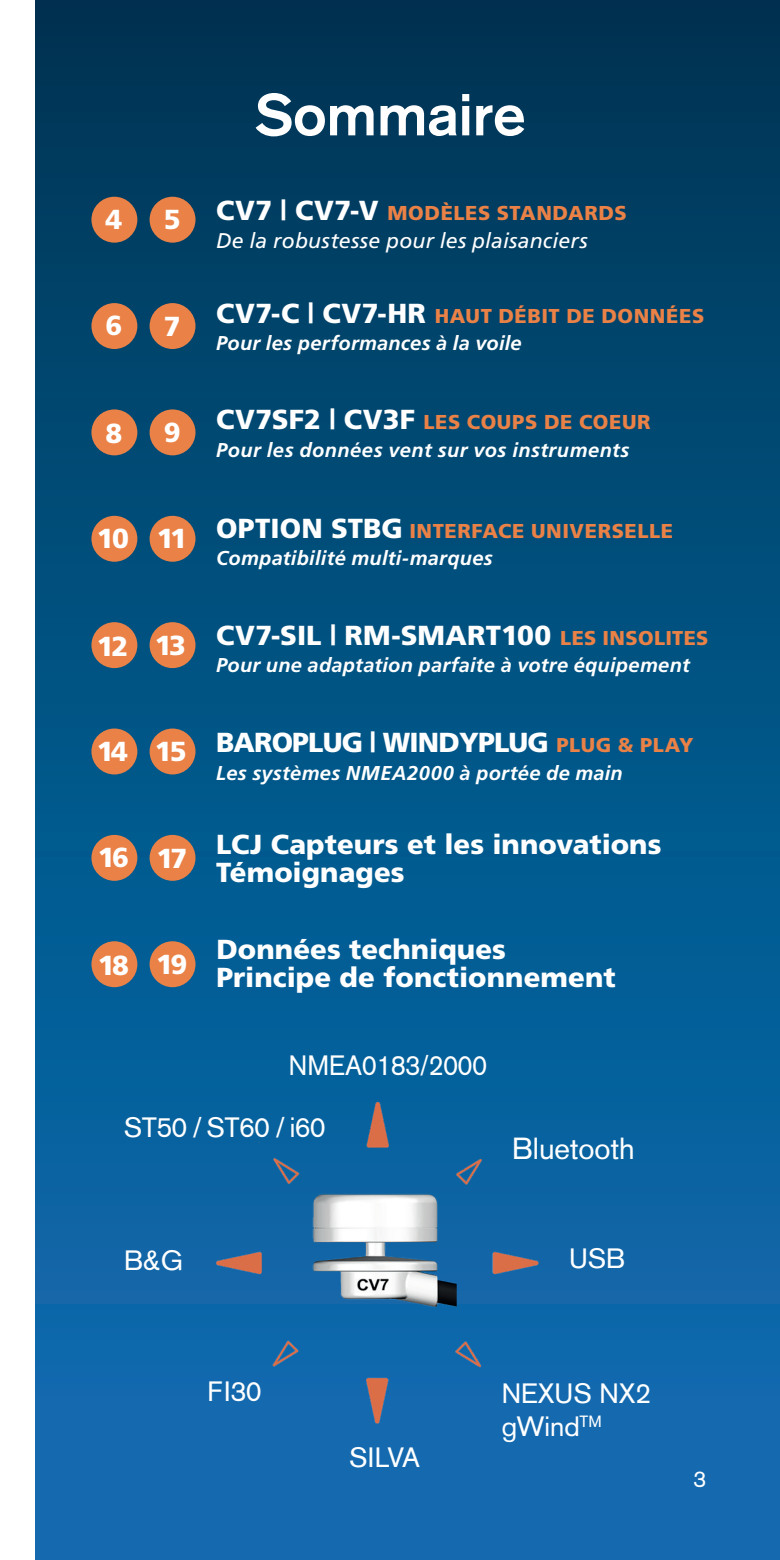
<style>
.page{position:relative;width:780px;height:1560px;background:#fff}
.page>*{position:absolute;margin:0;border:0;box-sizing:border-box;transform-origin:0 0}
.Product{font:700 58px "Akzidenz Grotesk";color:#fff}
.t1{font:30px "Akzidenz Grotesk";color:#fff}
.Product-2{font:900 27.5px "Frutiger";color:#fff}
.t2{font:27.5px/33px "Akzidenz Grotesk";color:#fff}
.Product-3{font:900 27.5px "Frutiger";letter-spacing:-.03em;color:#fff}
.t3{font:27.5px "Akzidenz Grotesk";color:#fff;scale:.95 1}
.t4{font:22.5px "Akzidenz Grotesk";color:#fff}
.Product-4{font:italic 21.25px "Frutiger";letter-spacing:.01em;color:#fff}
.Product-5{font:italic 700 20px/27.5px "Frutiger";letter-spacing:.015em;color:#fff}
.Product-6{font:900 20px "Frutiger";letter-spacing:.03em;color:#ea8146}
.s1{font-size:27.5px;color:#fff}
.s2{font-weight:900;font-style:normal;font-size:27.5px}
.s3{font-weight:900;font-style:normal;color:#ea8146}
.s4{font-size:20px;color:#ea8146}
</style>
<div class="page">
<div style="left:35px;top:0;width:745px;height:1559px;background:linear-gradient(to bottom,#003755,#1071b9)"></div>
<div style="left:150px;top:516px;width:45px;height:45px;background:#ea8146;border-radius:50%"></div>
<div style="left:150px;top:941px;width:45px;height:46px;background:#ea8146;border-radius:50%"></div>
<div style="left:150px;top:834px;width:45px;height:46px;background:#ea8146;border-radius:50%"></div>
<div style="left:91px;top:834px;width:46px;height:46px;background:#ea8146;border-radius:50%"></div>
<div style="left:150px;top:728px;width:45px;height:46px;background:#ea8146;border-radius:50%"></div>
<div style="left:91px;top:728px;width:46px;height:46px;background:#ea8146;border-radius:50%"></div>
<div style="left:150px;top:622px;width:45px;height:46px;background:#ea8146;border-radius:50%"></div>
<div style="left:91px;top:622px;width:46px;height:46px;background:#ea8146;border-radius:50%"></div>
<div style="left:91px;top:941px;width:46px;height:46px;background:#ea8146;border-radius:50%"></div>
<div style="left:91px;top:516px;width:46px;height:45px;background:#ea8146;border-radius:50%"></div>
<div style="left:150px;top:409px;width:45px;height:46px;background:#ea8146;border-radius:50%"></div>
<div style="left:91px;top:409px;width:46px;height:46px;background:#ea8146;border-radius:50%"></div>
<div style="left:150px;top:303px;width:45px;height:46px;background:#ea8146;border-radius:50%"></div>
<div style="left:91px;top:303px;width:46px;height:46px;background:#ea8146;border-radius:50%"></div>
<div style="left:150px;top:197px;width:45px;height:46px;background:#ea8146;border-radius:50%"></div>
<div style="left:91px;top:197px;width:46px;height:46px;background:#ea8146;border-radius:50%"></div>
<img style="left:195px;top:1093px;width:365px;height:341px">
<img style="left:289px;top:1168px;width:177px;height:177px">
<p class="Product-2" style="left:106px;top:203px;width:18px">4</p>
<p class="Product-2" style="left:164px;top:203px;width:18px">5</p>
<p class="Product-2" style="left:106px;top:309px;width:18px">6</p>
<p class="Product-2" style="left:164px;top:309px;width:18px">7</p>
<p class="Product-2" style="left:106px;top:416px;width:18px">8</p>
<p class="Product-2" style="left:164px;top:415px;width:18px">9</p>
<p class="Product-2" style="left:97px;top:521px;width:34px">10</p>
<p class="Product-2" style="left:157px;top:522px;width:32px">11</p>
<p class="Product-2" style="left:97px;top:629px;width:33px">12</p>
<p class="Product-2" style="left:155px;top:628px;width:32px">13</p>
<p class="Product-2" style="left:97px;top:734px;width:33px">14</p>
<p class="Product-2" style="left:155px;top:735px;width:33px">15</p>
<p class="Product-2" style="left:98px;top:840px;width:33px">16</p>
<p class="Product-2" style="left:157px;top:841px;width:32px">17</p>
<p class="Product-2" style="left:98px;top:948px;width:33px">18</p>
<p class="Product-2" style="left:156px;top:947px;width:33px">19</p>
<p class="Product" style="left:255px;top:81px;width:271px">Sommaire</p>
<p class="Product-6" style="left:216px;top:201px;width:412px"><span class="s1">CV7 | CV7-V</span> MODÈLES STANDARDS</p>
<p class="Product-4" style="left:216px;top:228px;width:373px">De la robustesse pour les plaisanciers</p>
<p class="Product-5" style="left:216px;top:301px;width:489px"><span class="s2">CV7-C | CV7-HR</span> <span class="s3">HAUT DÉBIT DE DONNÉES<br></span>Pour les performances à la voile</p>
<p class="Product-6" style="left:216px;top:410px;width:436px"><span class="s1">CV7SF2 | CV3F</span> LES COUPS DE COEUR</p>
<p class="Product-5" style="left:216px;top:435px;width:415px">Pour les données vent sur vos instruments</p>
<p class="Product-6" style="left:216px;top:518px;width:458px"><span class="s1">OPTION STBG</span> INTERFACE UNIVERSELLE</p>
<p class="Product-5" style="left:216px;top:544px;width:278px">Compatibilité multi-marques</p>
<p class="Product-2" style="left:216px;top:618px;width:494px">CV7-SIL | RM-SMART100 <span class="s4">LES INSOLITES</span></p>
<p class="Product-5" style="left:216px;top:651px;width:475px">Pour une adaptation parfaite à votre équipement</p>
<p class="Product-3" style="left:216px;top:726px;width:479px">BAROPLUG | WINDYPLUG <span class="s4">PLUG &amp; PLAY</span></p>
<p class="Product-5" style="left:216px;top:758px;width:408px">Les systèmes NMEA2000 à portée de main</p>
<p class="Product-2" style="left:216px;top:828px;width:447px">LCJ Capteurs et les innovations</p>
<p class="Product-2" style="left:216px;top:855px;width:190px">Témoignages</p>
<p class="Product-2" style="left:216px;top:933px;width:291px">Données techniques</p>
<p class="Product-2" style="left:216px;top:960px;width:401px">Principe de fonctionnement</p>
<p class="t3" style="left:289px;top:1049px;width:210px">NMEA0183/2000</p>
<p class="t2" style="left:124px;top:1110px;width:203px">ST50 / ST60 / i60</p>
<p class="t2" style="left:124px;top:1243px;width:61px">B&amp;G</p>
<p class="t2" style="left:207px;top:1374px;width:55px">FI30</p>
<p class="t2" style="left:349px;top:1440px;width:72px">SILVA</p>
<p class="t1" style="left:512px;top:1130px;width:124px">Bluetooth</p>
<p class="t2" style="left:569px;top:1241px;width:57px">USB</p>
<p class="t2" style="left:501px;top:1376px;width:151px">NEXUS NX2 gWind<sup>TM</sup></p>
<p class="t4" style="left:693px;top:1465px;width:14px">3</p>
</div>
